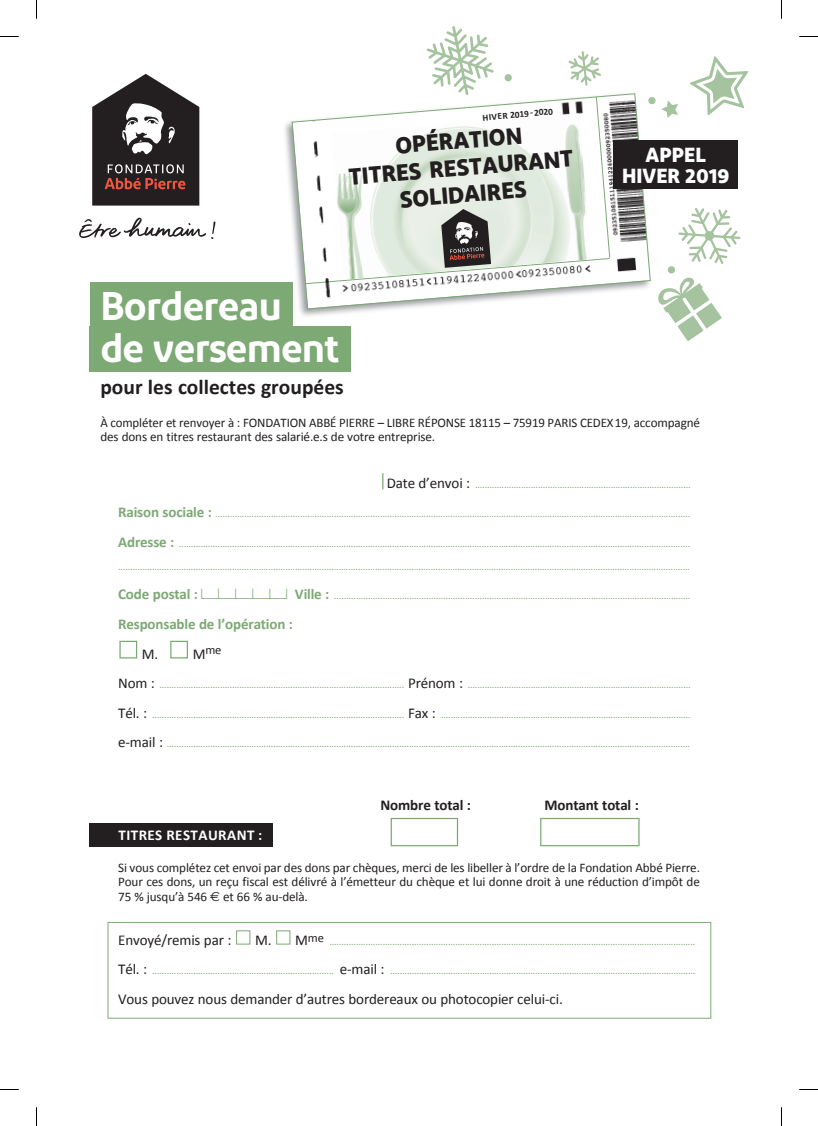
<style>
.page{position:relative;width:818px;height:1126px;background:#fff}
.page>*{position:absolute;margin:0;border:0;box-sizing:border-box;transform-origin:0 0}
.t1{font:600 40px/42.2px "Diodrum";letter-spacing:-.02em;color:#fff}
.t2{font:700 23.12px/27.1px "Diodrum";color:#231f20;text-align:center}
.t3{font:700 21.25px "Calibri";color:#231f20}
.t4{font:700 20.38px/20.4px "Diodrum";color:#fff;text-align:center}
.t5{font:15px "Calibri";letter-spacing:-.01em;color:#231f20}
.t6{font:700 15px/29.6px "Calibri";letter-spacing:-.01em;color:#7ca974}
.t7{font:700 15px "Calibri";letter-spacing:-.01em;color:#231f20}
.t8{font:700 15px "Calibri";letter-spacing:.03em;color:#fff}
.t9{font:13.12px/14.4px "Calibri";letter-spacing:-.01em;color:#231f20;text-align:justify}
.t10{font:10px "Calibri";color:#7ca974}
.t11{font:700 9.38px "Calibri";color:#231f20}
.s1{font-size:15px;color:#231f20}
.s2{font-weight:700;font-size:15px}
.s3{font-family:"Peignes TYPO";font-size:15px}
.s4{font-weight:400;color:#231f20}
.s5{font-family:"Euro Sans"}
</style>
<div class="page">
<div style="left:90px;top:823px;width:182px;height:23px;background:#231f20"></div>
<div style="left:119px;top:640px;width:18px;height:18px;background:#fff;border:1px solid #7ca974"></div>
<div style="left:170px;top:640px;width:18px;height:18px;background:#fff;border:1px solid #7ca974"></div>
<div style="left:236px;top:930px;width:14px;height:14px;background:#fff;border:1px solid #7ca974"></div>
<div style="left:276px;top:930px;width:14px;height:14px;background:#fff;border:1px solid #7ca974"></div>
<div style="left:390px;top:817px;width:68px;height:29px;background:#fff;border:1px solid #7ca974"></div>
<div style="left:540px;top:817px;width:99px;height:29px;background:#fff;border:1px solid #7ca974"></div>
<div style="left:107px;top:921px;width:603px;height:97px;border:1px solid #7ca974"></div>
<svg style="left:382px;top:473px;width:1px;height:16px"></svg>
<div style="left:90px;top:282px;width:202px;height:45px;background:#7ca974"></div>
<div style="left:90px;top:326px;width:261px;height:45px;background:#7ca974"></div>
<svg style="left:92px;top:74px;width:107px;height:131px"></svg>
<svg style="left:79px;top:217px;width:136px;height:22px"></svg>
<img style="left:285px;top:122px;width:366px;height:196px">
<img style="left:285px;top:282px;width:7px;height:36px">
<svg style="left:291px;top:93px;width:359px;height:216px"></svg>
<div style="left:613px;top:140px;width:124px;height:49px;background:#231f20"></div>
<svg style="left:661px;top:100px;width:17px;height:18px"></svg>
<svg style="left:690px;top:56px;width:58px;height:59px"></svg>
<svg style="left:647px;top:97px;width:8px;height:8px"></svg>
<svg style="left:305px;top:26px;width:305px;height:258px"></svg>
<svg style="left:658px;top:208px;width:82px;height:133px"></svg>
<svg style="left:0;top:36px;width:19px;height:1px"></svg>
<svg style="left:799px;top:36px;width:18px;height:1px"></svg>
<svg style="left:0;top:1089px;width:19px;height:1px"></svg>
<svg style="left:799px;top:1089px;width:18px;height:1px"></svg>
<svg style="left:36px;top:0;width:1px;height:19px"></svg>
<svg style="left:36px;top:1107px;width:1px;height:18px"></svg>
<p class="t11" style="left:481px;top:111px;width:72px;rotate:-5deg">HIVER 2019 - 2020</p>
<h2 class="t2" style="left:345px;top:136px;width:226px;rotate:-5deg">OPÉRATION<br>TITRES RESTAURANT<br>SOLIDAIRES</h2>
<h1 class="t1" style="left:100px;top:284px;width:240px">Bordereau<br>de versement</h1>
<h3 class="t3" style="left:100px;top:373px;width:245px">pour les collectes groupées</h3>
<h3 class="t4" style="left:621px;top:144px;width:109px">APPEL<br>HIVER 2019</h3>
<h3 class="t9" style="left:100px;top:414px;width:601px">À compléter et renvoyer à : FONDATION ABBÉ PIERRE – LIBRE RÉPONSE 18115 – 75919 PARIS CEDEX 19, accompagné des dons en titres restaurant des salarié.e.s de votre entreprise.</h3>
<p class="t10" style="left:386px;top:478px;width:305px"><span class="s1">Date d’envoi :</span> .........................................................................................</p>
<p class="t10" style="left:118px;top:508px;width:573px"><span class="s2">Raison sociale :</span> ....................................................................................................................................................................................................</p>
<p class="t10" style="left:118px;top:537px;width:573px"><span class="s2">Adresse :</span> ...................................................................................................................................................................................................................</p>
<p class="t10" style="left:118px;top:560px;width:573px">............................................................................................................................................................................................................................................</p>
<p class="t10" style="left:118px;top:589px;width:573px"><span class="s2">Code postal :</span> <span class="s3">a</span> <span class="s2">Ville :</span> ...................................................................................................................................................</p>
<h3 class="t6" style="left:142px;top:608px;width:153px;text-indent:-24px">Responsable de l’opération :<br><span class="s4">M. M</span><sup>me</sup></h3>
<p class="t10" style="left:118px;top:678px;width:573px"><span class="s1">Nom :</span> ..................................................................................................... <span class="s1">Prénom :</span> ............................................................................................</p>
<p class="t10" style="left:118px;top:708px;width:573px"><span class="s1">Tél. :</span> ........................................................................................................ <span class="s1">Fax :</span> .......................................................................................................</p>
<p class="t10" style="left:118px;top:737px;width:573px"><span class="s1">e-mail :</span> ........................................................................................................................................................................................................................</p>
<h3 class="t7" style="left:380px;top:795px;width:92px">Nombre total :</h3>
<h3 class="t7" style="left:544px;top:795px;width:96px">Montant total :</h3>
<h3 class="t8" style="left:118px;top:825px;width:145px">TITRES RESTAURANT :</h3>
<p class="t9" style="left:118px;top:859px;width:583px">Si vous complétez cet envoi par des dons par chèques, merci de les libeller à l’ordre de la Fondation Abbé Pierre.<br>Pour ces dons, un reçu fiscal est délivré à l’émetteur du chèque et lui donne droit à une réduction d’impôt de 75 % jusqu’à 546 <span class="s5">€</span> et 66 % au-delà.</p>
<h3 class="t5" style="left:118px;top:930px;width:115px">Envoyé/remis par :</h3>
<p class="t10" style="left:255px;top:934px;width:441px"><span class="s1">M. M</span><sup>me</sup> .......................................................................................................................................................</p>
<p class="t10" style="left:118px;top:964px;width:578px"><span class="s1">Tél. :</span> ........................................................................... <span class="s1">e-mail :</span> ..............................................................................................................................</p>
<h3 class="t5" style="left:118px;top:989px;width:446px">Vous pouvez nous demander d’autres bordereaux ou photocopier celui-ci.</h3>
</div>
